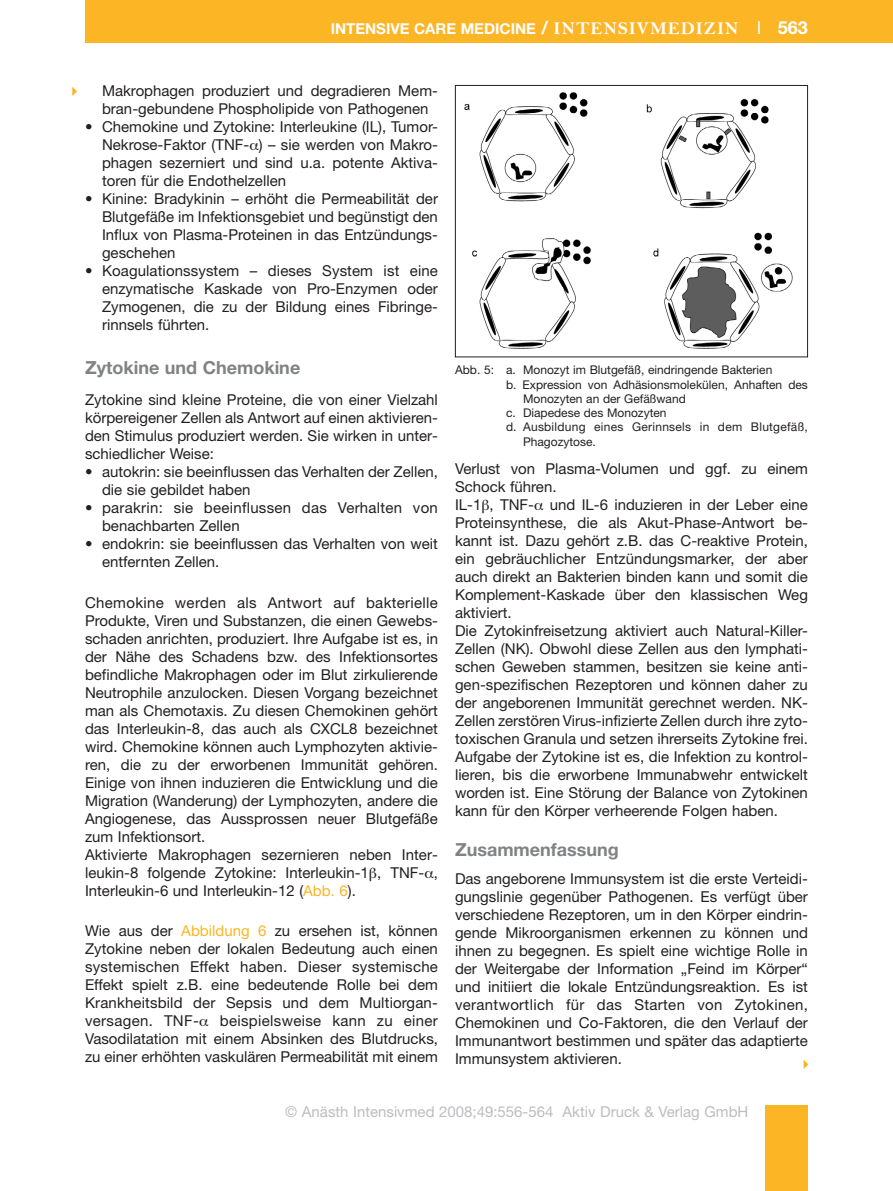
<style>
.page{position:relative;width:893px;height:1191px;background:#fff}
.page>*{position:absolute;margin:0;border:0;box-sizing:border-box;transform-origin:0 0}
.t1{font:700 18px "Helvetica Neue";color:#808285}
.t2{font:15px/18px "Helvetica Neue";color:#231f20;text-align:justify}
.t3{font:15px/18px "Helvetica Neue";letter-spacing:.02em;color:#231f20}
.t4{font:15px "Helvetica Neue";color:#bcbdc0}
.t5{font:700 15px "Helvetica Neue";color:#fff}
.t6{font:12px "Helvetica Neue";color:#231f20}
.t7{font:12px "Helvetica Neue";letter-spacing:.02em;color:#231f20}
.s1{font-size:18px}
.s2{font-family:"Bell MT Bold";font-weight:400;font-size:18px}
.s3{font-weight:400;font-size:18px}
.s4{color:#fcb525}
</style>
<div class="page">
<div style="left:85px;top:0;width:808px;height:43px;background:#fcb525"></div>
<div style="left:765px;top:1106px;width:43px;height:85px;background:#fcb525"></div>
<img style="left:464px;top:92px;width:329px;height:257px">
<div style="left:455px;top:85px;width:353px;height:272px;border:1px solid #231f20"></div>
<p class="t5" style="left:331px;top:23px;width:479px">INTENSIVE CARE MEDICINE <span class="s1">/</span> <span class="s2">INTENSIVMEDIZIN</span> <span class="s3">I</span> <span class="s1">563</span></p>
<p class="t2" style="left:102px;top:83px;width:337px">Makrophagen produziert und degradieren Mem - bran-gebundene Phospholipide von Pathogenen</p>
<p class="t2" style="left:102px;top:119px;width:337px;text-indent:-17px">• Chemokine und Zytokine: Interleukine (IL), Tumor-Nekrose-Faktor (TNF- ) – sie werden von Makro - phagen sezerniert und sind u.a. potente Aktiva - toren für die Endothelzellen</p>
<p class="t2" style="left:102px;top:191px;width:337px;text-indent:-17px">• Kinine: Bradykinin – erhöht die Permeabilität der Blutgefäße im Infektionsgebiet und begünstigt den Influx von Plasma-Proteinen in das Entzündungs - geschehen</p>
<p class="t2" style="left:102px;top:263px;width:337px;text-indent:-17px">• Koagulationssystem – dieses System ist eine enzymatische Kaskade von Pro-Enzymen oder Zymo genen, die zu der Bildung eines Fibringe - rinnsels führten.</p>
<p class="t1" style="left:85px;top:361px;width:217px">Zytokine und Chemokine</p>
<p class="t2" style="left:85px;top:392px;width:354px">Zytokine sind kleine Proteine, die von einer Vielzahl körpereigener Zellen als Antwort auf einen aktivieren&shy;den Stimulus produziert werden. Sie wirken in unter&shy;schiedlicher Weise:</p>
<p class="t2" style="left:102px;top:464px;width:337px;text-indent:-17px">• autokrin: sie beeinflussen das Verhalten der Zellen, die sie gebildet haben</p>
<p class="t3" style="left:102px;top:500px;width:337px;text-indent:-17px">• parakrin: sie beeinflussen das Verhalten von benachbarten Zellen</p>
<p class="t2" style="left:102px;top:536px;width:337px;text-indent:-17px">• endokrin: sie beeinflussen das Verhalten von weit entfernten Zellen.</p>
<p class="t2" style="left:85px;top:595px;width:354px;text-align:left">Chemokine werden als Antwort auf bakterielle Produkte, Viren und Substanzen, die einen Gewebs - schaden anrichten, produziert. Ihre Aufgabe ist es, in der Nähe des Schadens bzw. des Infektionsortes befindliche Makrophagen oder im Blut zirkulierende Neutrophile anzulocken. Diesen Vorgang bezeichnet man als Chemotaxis. Zu diesen Chemokinen gehört das Interleukin-8, das auch als CXCL8 bezeichnet wird. Chemokine können auch Lymphozyten aktivie&shy;ren, die zu der erworbenen Immunität gehören.<br>Einige von ihnen induzieren die Entwicklung und die Migration (Wanderung) der Lymphozyten, andere die Angiogenese, das Aussprossen neuer Blutgefäße zum Infektionsort.<br>Aktivierte Makrophagen sezernieren neben Inter - leukin-8 folgende Zytokine: Interleukin-1 , TNF- , Interleukin-6 und Interleukin-12 (<span class="s4">Abb. 6</span>).</p>
<p class="t2" style="left:85px;top:923px;width:354px">Wie aus der <span class="s4">Abbildung 6</span> zu ersehen ist, können Zytokine neben der lokalen Bedeutung auch einen systemischen Effekt haben. Dieser systemische Effekt spielt z.B. eine bedeutende Rolle bei dem Krankheitsbild der Sepsis und dem Multiorgan - versagen. TNF-</p>
<p class="t2" style="left:85px;top:1013px;width:354px;text-indent:135px">beispielsweise kann zu einer Vasodilatation mit einem Absinken des Blutdrucks, zu einer erhöhten vaskulären Permeabilität mit einem</p>
<p class="t6" style="left:455px;top:366px;width:319px">Abb. 5: a. Monozyt im Blutgefäß, eindringende Bakterien</p>
<p class="t6" style="left:506px;top:380px;width:303px">b. Expression von Adhäsionsmolekülen, Anhaften des</p>
<p class="t6" style="left:523px;top:394px;width:164px">Monozyten an der Gefäßwand</p>
<p class="t6" style="left:506px;top:408px;width:162px">c. Diapedese des Monozyten</p>
<p class="t7" style="left:506px;top:423px;width:303px">d. Ausbildung eines Gerinnsels in dem Blutgefäß,</p>
<p class="t6" style="left:523px;top:437px;width:74px">Phago zytose.</p>
<p class="t2" style="left:455px;top:461px;width:354px;text-align:left">Verlust von Plasma-Volumen und ggf. zu einem Schock führen.<br>IL-1 , TNF- und IL-6 induzieren in der Leber eine Proteinsynthese, die als Akut-Phase-Antwort be - kannt ist. Dazu gehört z.B. das C-reaktive Protein, ein gebräuchlicher Entzündungsmarker, der aber auch direkt an Bakterien binden kann und somit die Komplement-Kaskade über den klassischen Weg aktiviert.<br>Die Zytokinfreisetzung aktiviert auch Natural-Killer-Zellen (NK). Obwohl diese Zellen aus den lymphati&shy;schen Geweben stammen, besitzen sie keine anti&shy;gen-spezifischen Rezeptoren und können daher zu der angeborenen Immunität gerechnet werden. NK-Zellen zerstören Virus-infizierte Zellen durch ihre zyto - toxischen Granula und setzen ihrerseits Zytokine frei.<br>Aufgabe der Zytokine ist es, die Infektion zu kontrol&shy;lieren, bis die erworbene Immunabwehr entwickelt worden ist. Eine Störung der Balance von Zytokinen kann für den Körper verheerende Folgen haben.</p>
<p class="t1" style="left:455px;top:843px;width:165px">Zusammenfassung</p>
<p class="t2" style="left:455px;top:870px;width:354px">Das angeborene Immunsystem ist die erste Ver teidi - gungslinie gegenüber Pathogenen. Es verfügt über verschiedene Rezeptoren, um in den Körper eindrin&shy;gende Mikroorganismen erkennen zu können und ihnen zu begegnen. Es spielt eine wichtige Rolle in der Weitergabe der Information „Feind im Körper“ und initiiert die lokale Entzündungsreaktion. Es ist ver antwortlich für das Starten von Zytokinen, Chemo kinen und Co-Faktoren, die den Verlauf der Immunantwort bestimmen und später das adaptierte Immunsystem aktivieren.</p>
<p class="t4" style="left:285px;top:1106px;width:465px">© Anästh Intensivmed 2008;49:556-564 Aktiv Druck &amp; Verlag GmbH</p>
</div>
